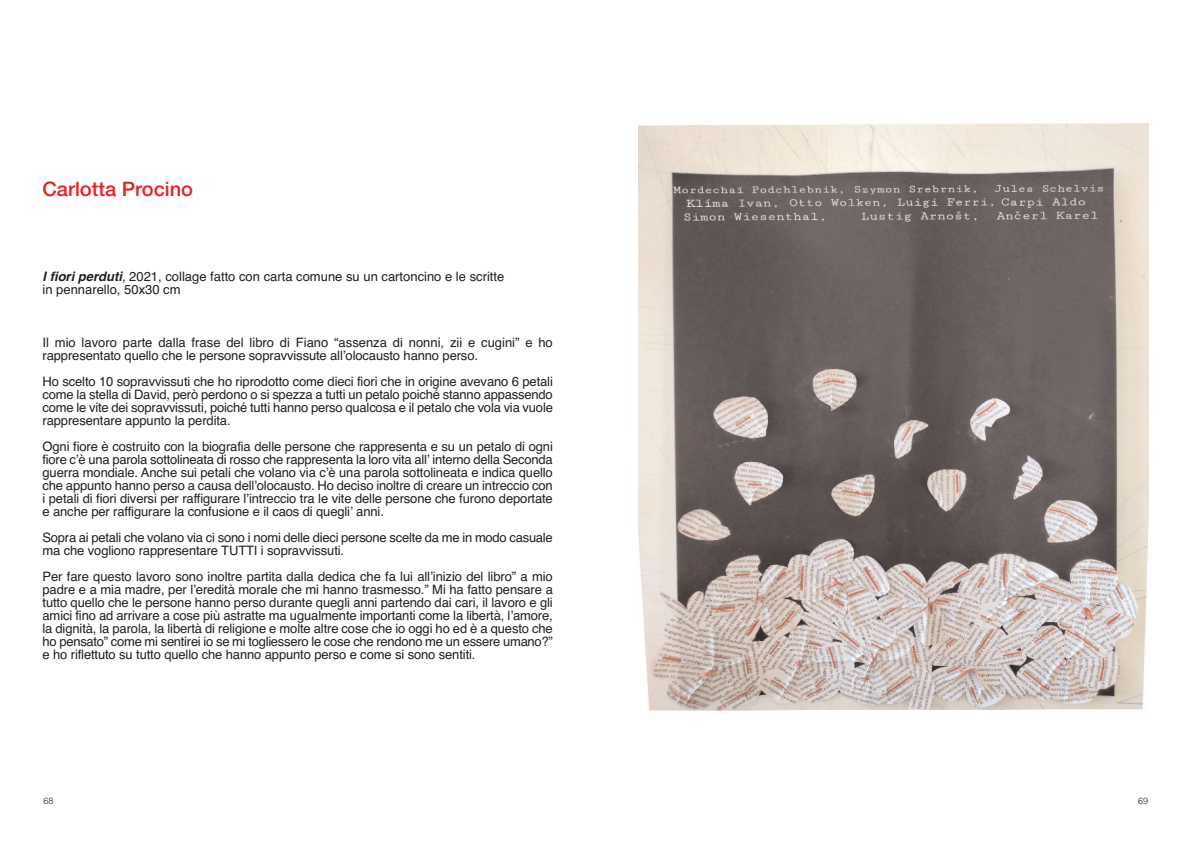
<style>
.page{position:relative;width:1191px;height:842px;background:#fff}
.page>*{position:absolute;margin:0;border:0;box-sizing:border-box;transform-origin:0 0}
.t1{font:500 20px "Helvetica Neue";color:#ea1e24}
.t2{font:13px/13px "Helvetica";letter-spacing:-.01em;color:#231f20}
.t3{font:300 9px "Helvetica";color:#231f20}
.s1{font-weight:700;font-style:italic}
</style>
<div class="page">
<img style="left:639px;top:123px;width:509px;height:588px">
<h1 class="t1" style="left:43px;top:182px;width:152px">Carlotta Procino</h1>
<p class="t2" style="left:43px;top:271px;width:463px"><span class="s1">I fiori perduti</span>, 2021, collage fatto con carta comune su un cartoncino e le scritte in pennarello, 50x30 cm</p>
<p class="t2" style="left:43px;top:337px;width:512px">Il mio lavoro parte dalla frase del libro di Fiano “assenza di nonni, zii e cugini” e ho rappresentato quello che le persone sopravvissute allʼolocausto hanno perso.</p>
<p class="t2" style="left:43px;top:376px;width:512px;text-align:justify">Ho scelto 10 sopravvissuti che ho riprodotto come dieci fiori che in origine avevano 6 petali come la stella di David, però perdono o si spezza a tutti un petalo poiché stanno appassendo come le vite dei sopravvissuti, poiché tutti hanno perso qualcosa e il petalo che vola via vuole rappresentare appunto la perdita.</p>
<p class="t2" style="left:43px;top:441px;width:512px;text-align:justify">Ogni fiore è costruito con la biografia delle persone che rappresenta e su un petalo di ogni fiore cʼè una parola sottolineata di rosso che rappresenta la loro vita allʼ interno della Seconda guerra mondiale. Anche sui petali che volano via cʼè una parola sottolineata e indica quello che appunto hanno perso a causa dellʼolocausto. Ho deciso inoltre di creare un intreccio con i petali di fiori diversi per raffigurare lʼintreccio tra le vite delle persone che furono deportate e anche per raffigurare la confusione e il caos di quegliʼ anni.</p>
<p class="t2" style="left:43px;top:532px;width:512px">Sopra ai petali che volano via ci sono i nomi delle dieci persone scelte da me in modo casuale ma che vogliono rappresentare TUTTI i sopravvissuti.</p>
<p class="t2" style="left:43px;top:571px;width:512px;text-align:justify">Per fare questo lavoro sono inoltre partita dalla dedica che fa lui allʼinizio del libro” a mio padre e a mia madre, per lʼeredità morale che mi hanno trasmesso.” Mi ha fatto pensare a tutto quello che le persone hanno perso durante quegli anni partendo dai cari, il lavoro e gli amici fino ad arrivare a cose più astratte ma ugualmente importanti come la libertà, lʼamore, la dignità, la parola, la libertà di religione e molte altre cose che io oggi ho ed è a questo che ho pensato” come mi sentirei io se mi togliessero le cose che rendono me un essere umano?” e ho riflettuto su tutto quello che hanno appunto perso e come si sono sentiti.</p>
<p class="t3" style="left:44px;top:797px;width:12px">68</p>
<p class="t3" style="left:1138px;top:797px;width:12px">69</p>
</div>
